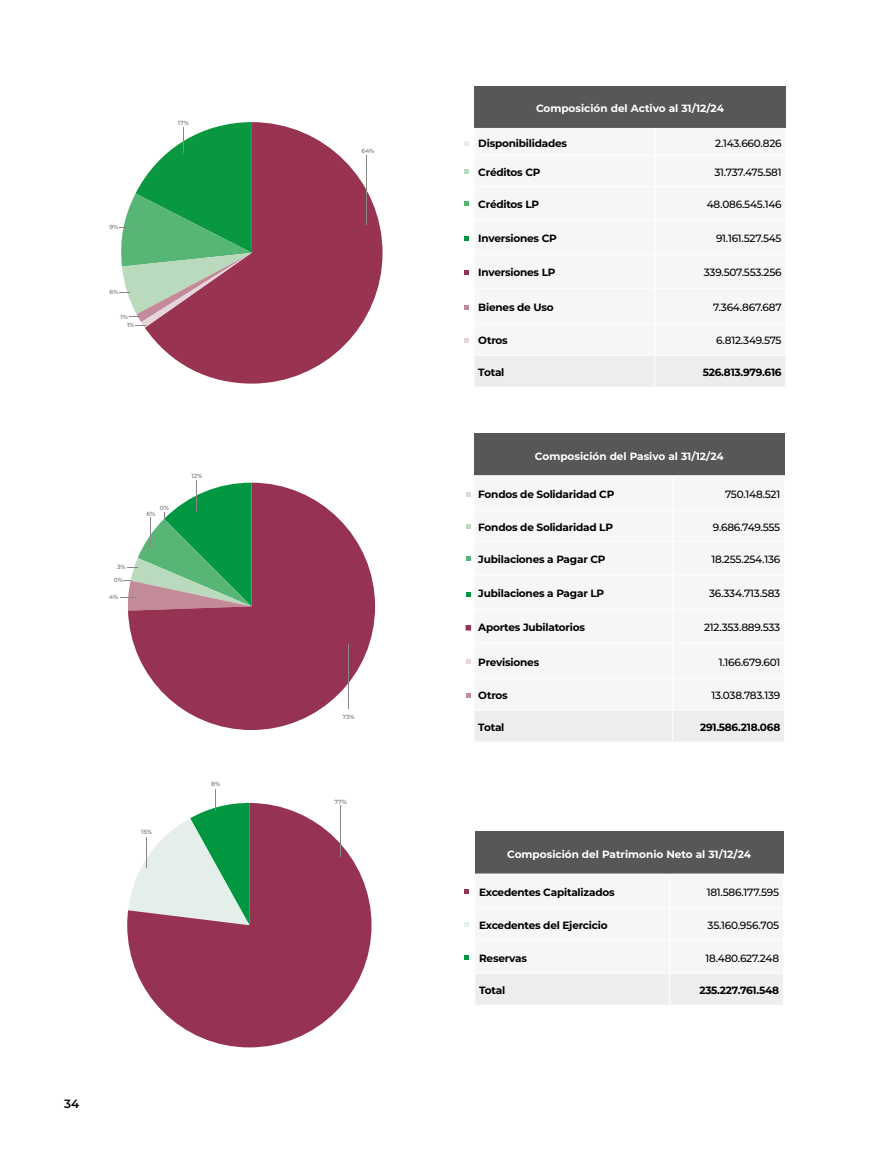
<style>
.page{position:relative;width:893px;height:1149px;background:#fff}
.page>*{position:absolute;margin:0;border:0;box-sizing:border-box;transform-origin:0 0}
.t1{font:600 12px "Montserrat";color:#000}
.t2{font:700 10.5px "Montserrat";letter-spacing:-.02em;color:#000}
.t3{font:500 10.5px "Montserrat";letter-spacing:-.02em;color:#000}
.t4{font:700 10.5px "Montserrat";color:#fff}
.t5{font:600 6px/8.7px "Montserrat";color:#878787}
</style>
<div class="page">
<svg style="left:145px;top:122px;width:238px;height:261px;fill:#983352"></svg>
<svg style="left:128px;top:482px;width:247px;height:247px;fill:#973352"></svg>
<svg style="left:127px;top:803px;width:244px;height:244px;fill:#973352"></svg>
<div style="left:474px;top:86px;width:312px;height:42px;background:#575756"></div>
<div style="left:475px;top:356px;width:310px;height:30px;background:#ededed"></div>
<hr style="left:654px;top:355px;width:1px;height:31px;background:#fff">
<div style="left:474px;top:433px;width:310px;height:42px;background:#575756"></div>
<div style="left:475px;top:711px;width:309px;height:30px;background:#ededed"></div>
<hr style="left:672px;top:710px;width:1px;height:31px;background:#fff">
<div style="left:475px;top:831px;width:308px;height:42px;background:#575756"></div>
<div style="left:475px;top:974px;width:308px;height:30px;background:#ededed"></div>
<hr style="left:669px;top:973px;width:1px;height:31px;background:#fff">
<svg style="left:464px;top:141px;width:4px;height:4px"></svg>
<svg style="left:464px;top:170px;width:4px;height:4px"></svg>
<svg style="left:464px;top:202px;width:4px;height:4px"></svg>
<svg style="left:464px;top:236px;width:4px;height:4px"></svg>
<svg style="left:464px;top:270px;width:4px;height:4px"></svg>
<svg style="left:464px;top:305px;width:4px;height:4px"></svg>
<svg style="left:464px;top:339px;width:4px;height:4px"></svg>
<svg style="left:466px;top:492px;width:4px;height:4px"></svg>
<svg style="left:466px;top:524px;width:4px;height:4px"></svg>
<svg style="left:466px;top:556px;width:4px;height:4px"></svg>
<svg style="left:466px;top:592px;width:4px;height:4px"></svg>
<svg style="left:466px;top:625px;width:5px;height:5px"></svg>
<svg style="left:466px;top:659px;width:4px;height:4px"></svg>
<svg style="left:466px;top:693px;width:4px;height:4px"></svg>
<svg style="left:464px;top:889px;width:4px;height:4px"></svg>
<svg style="left:464px;top:922px;width:4px;height:4px"></svg>
<svg style="left:464px;top:955px;width:4px;height:4px"></svg>
<svg style="left:119px;top:122px;width:133px;height:206px"></svg>
<hr style="left:367px;top:155px;width:1px;height:69px;background:#878787">
<hr style="left:340px;top:805px;width:1px;height:51px;background:#878787">
<hr style="left:349px;top:644px;width:1px;height:65px;background:#878787">
<svg style="left:128px;top:789px;width:121px;height:135px"></svg>
<hr style="left:146px;top:837px;width:1px;height:30px;background:#878787">
<svg style="left:120px;top:482px;width:131px;height:128px"></svg>
<hr style="left:150px;top:517px;width:1px;height:31px;background:#878787">
<hr style="left:197px;top:479px;width:1px;height:32px;background:#878787">
<p class="t5" style="left:109px;top:223px;width:10px">9%</p>
<p class="t5" style="left:110px;top:287px;width:10px">6%</p>
<p class="t5" style="left:127px;top:312px;width:9px;text-indent:-7px">1%<br>1%</p>
<p class="t5" style="left:178px;top:118px;width:13px">17%</p>
<p class="t5" style="left:117px;top:562px;width:10px">3%</p>
<p class="t5" style="left:114px;top:575px;width:11px">0%</p>
<p class="t5" style="left:109px;top:592px;width:11px">4%</p>
<p class="t5" style="left:160px;top:503px;width:11px">0%</p>
<p class="t5" style="left:146px;top:508px;width:10px">6%</p>
<p class="t5" style="left:191px;top:470px;width:12px">12%</p>
<p class="t5" style="left:141px;top:827px;width:12px">15%</p>
<p class="t5" style="left:211px;top:779px;width:11px">8%</p>
<p class="t1" style="left:64px;top:1094px;width:17px">34</p>
<p class="t5" style="left:362px;top:146px;width:14px">64%</p>
<p class="t5" style="left:343px;top:711px;width:14px">73%</p>
<p class="t5" style="left:334px;top:796px;width:14px">77%</p>
<p class="t4" style="left:536px;top:101px;width:189px">Composición del Activo al 31/12/24</p>
<p class="t2" style="left:478px;top:136px;width:90px">Disponibilidades</p>
<p class="t3" style="left:715px;top:136px;width:68px">2.143.660.826</p>
<p class="t2" style="left:478px;top:164px;width:64px">Créditos CP</p>
<p class="t3" style="left:714px;top:165px;width:69px">31.737.475.581</p>
<p class="t2" style="left:478px;top:197px;width:62px">Créditos LP</p>
<p class="t3" style="left:707px;top:197px;width:76px">48.086.545.146</p>
<p class="t2" style="left:478px;top:231px;width:80px">Inversiones CP</p>
<p class="t3" style="left:716px;top:231px;width:67px">91.161.527.545</p>
<p class="t2" style="left:478px;top:265px;width:79px">Inversiones LP</p>
<p class="t3" style="left:704px;top:265px;width:79px">339.507.553.256</p>
<p class="t2" style="left:478px;top:299px;width:77px">Bienes de Uso</p>
<p class="t3" style="left:713px;top:300px;width:70px">7.364.867.687</p>
<p class="t2" style="left:478px;top:333px;width:31px">Otros</p>
<p class="t3" style="left:716px;top:333px;width:67px">6.812.349.575</p>
<p class="t2" style="left:478px;top:365px;width:28px">Total</p>
<p class="t2" style="left:703px;top:365px;width:80px">526.813.979.616</p>
<p class="t4" style="left:535px;top:448px;width:190px">Composición del Pasivo al 31/12/24</p>
<p class="t2" style="left:478px;top:486px;width:138px">Fondos de Solidaridad CP</p>
<p class="t3" style="left:725px;top:487px;width:57px">750.148.521</p>
<p class="t2" style="left:478px;top:519px;width:136px">Fondos de Solidaridad LP</p>
<p class="t3" style="left:713px;top:519px;width:69px">9.686.749.555</p>
<p class="t2" style="left:478px;top:551px;width:129px">Jubilaciones a Pagar CP</p>
<p class="t3" style="left:711px;top:552px;width:70px">18.255.254.136</p>
<p class="t2" style="left:478px;top:585px;width:127px">Jubilaciones a Pagar LP</p>
<p class="t3" style="left:709px;top:586px;width:73px">36.334.713.583</p>
<p class="t2" style="left:478px;top:619px;width:108px">Aportes Jubilatorios</p>
<p class="t3" style="left:704px;top:620px;width:78px">212.353.889.533</p>
<p class="t2" style="left:478px;top:654px;width:63px">Previsiones</p>
<p class="t3" style="left:719px;top:654px;width:63px">1.166.679.601</p>
<p class="t2" style="left:478px;top:687px;width:31px">Otros</p>
<p class="t3" style="left:711px;top:688px;width:70px">13.038.783.139</p>
<p class="t2" style="left:478px;top:719px;width:28px">Total</p>
<p class="t2" style="left:700px;top:719px;width:82px">291.586.218.068</p>
<p class="t4" style="left:507px;top:846px;width:245px">Composición del Patrimonio Neto al 31/12/24</p>
<p class="t2" style="left:479px;top:884px;width:137px">Excedentes Capitalizados</p>
<p class="t3" style="left:707px;top:885px;width:74px">181.586.177.595</p>
<p class="t2" style="left:479px;top:917px;width:130px">Excedentes del Ejercicio</p>
<p class="t3" style="left:708px;top:917px;width:73px">35.160.956.705</p>
<p class="t2" style="left:479px;top:949px;width:49px">Reservas</p>
<p class="t3" style="left:705px;top:950px;width:75px">18.480.627.248</p>
<p class="t2" style="left:479px;top:982px;width:28px">Total</p>
<p class="t2" style="left:699px;top:982px;width:81px">235.227.761.548</p>
</div>
